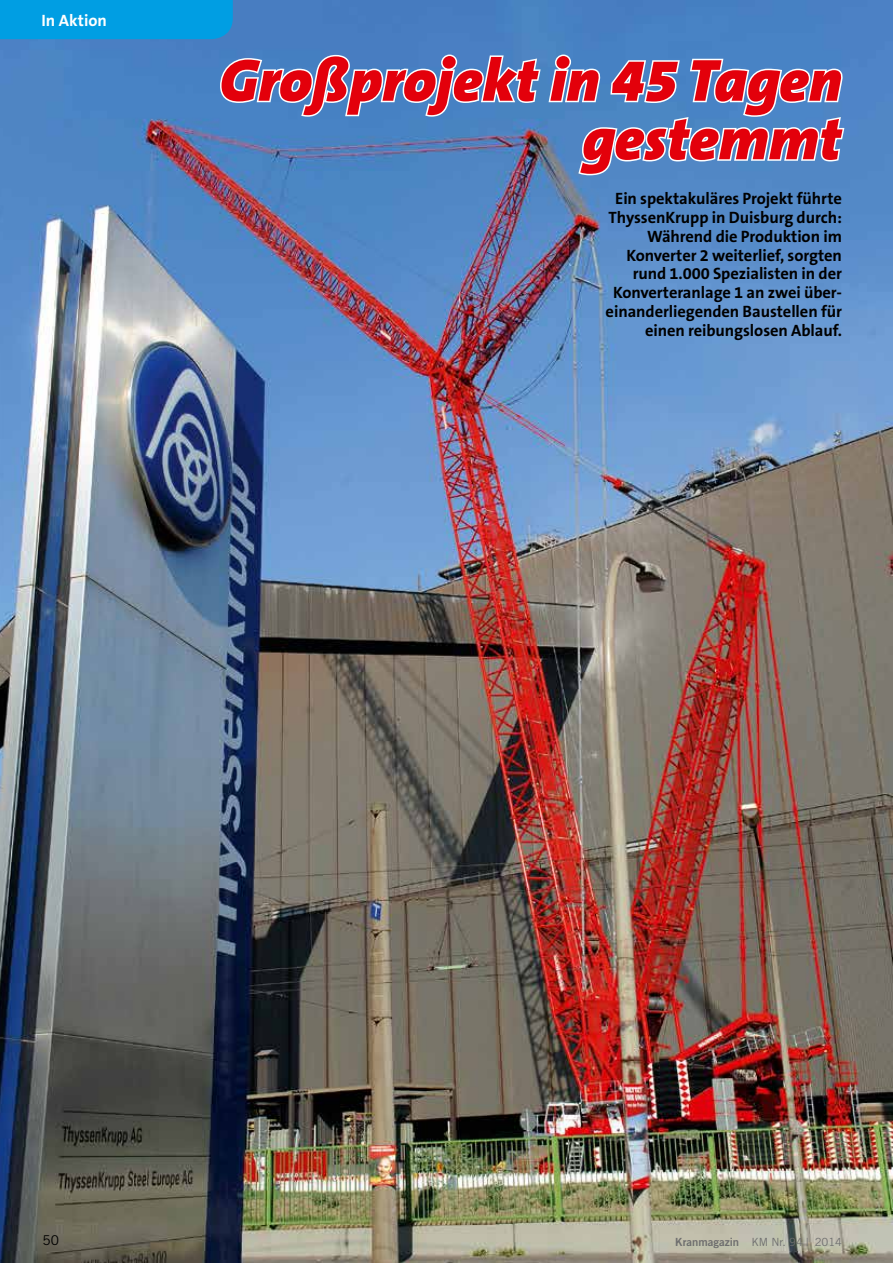
<style>
.page{position:relative;width:893px;height:1263px;background:#fff}
.page>*{position:absolute;margin:0;border:0;box-sizing:border-box;transform-origin:0 0}
.t1{font:italic 900 60px/58.5px "The Sans B9";color:#e3000b;text-align:right}
.t2{font:700 16.5px/18.8px "The Sans B7";letter-spacing:-.005em;color:#000;text-align:right}
.t3{font:700 16.5px "The Sans B7";color:#fff}
.t4{font:13.5px "Trade Gothic";color:#000}
.t5{font:11.25px "Trade Gothic";color:#6e6e6e}
.s1{font-family:"Trade Gothic Bold Two"}
</style>
<div class="page">
<img style="left:0;top:0;width:893px;height:1263px">
<div style="left:0;top:0;width:233px;height:39px;background:#009ee3"></div>
<svg style="left:219px;top:53px;width:627px;height:124px;background:#6995c9"></svg>
<p class="t3" style="left:41px;top:11px;width:67px">In Aktion</p>
<h1 class="t1" style="left:219px;top:53px;width:624px">Großprojekt in 45 Tagen gestemmt</h1>
<p class="t2" style="left:606px;top:190px;width:238px">Ein spektakuläres Projekt führte<br>ThyssenKrupp in Duisburg durch:<br>Während die Produktion im<br>Konverter 2 weiterlief, sorgten rund 1.000 Spezialisten in der<br>Konverteranlage 1 an zwei über&shy;einanderliegenden Baustellen für einen reibungslosen Ablauf.</p>
<p class="t4" style="left:43px;top:1232px;width:18px">50</p>
<p class="t5" style="left:675px;top:1235px;width:168px"><span class="s1">Kranmagazin</span> KM Nr. 94 | 2014</p>
</div>
